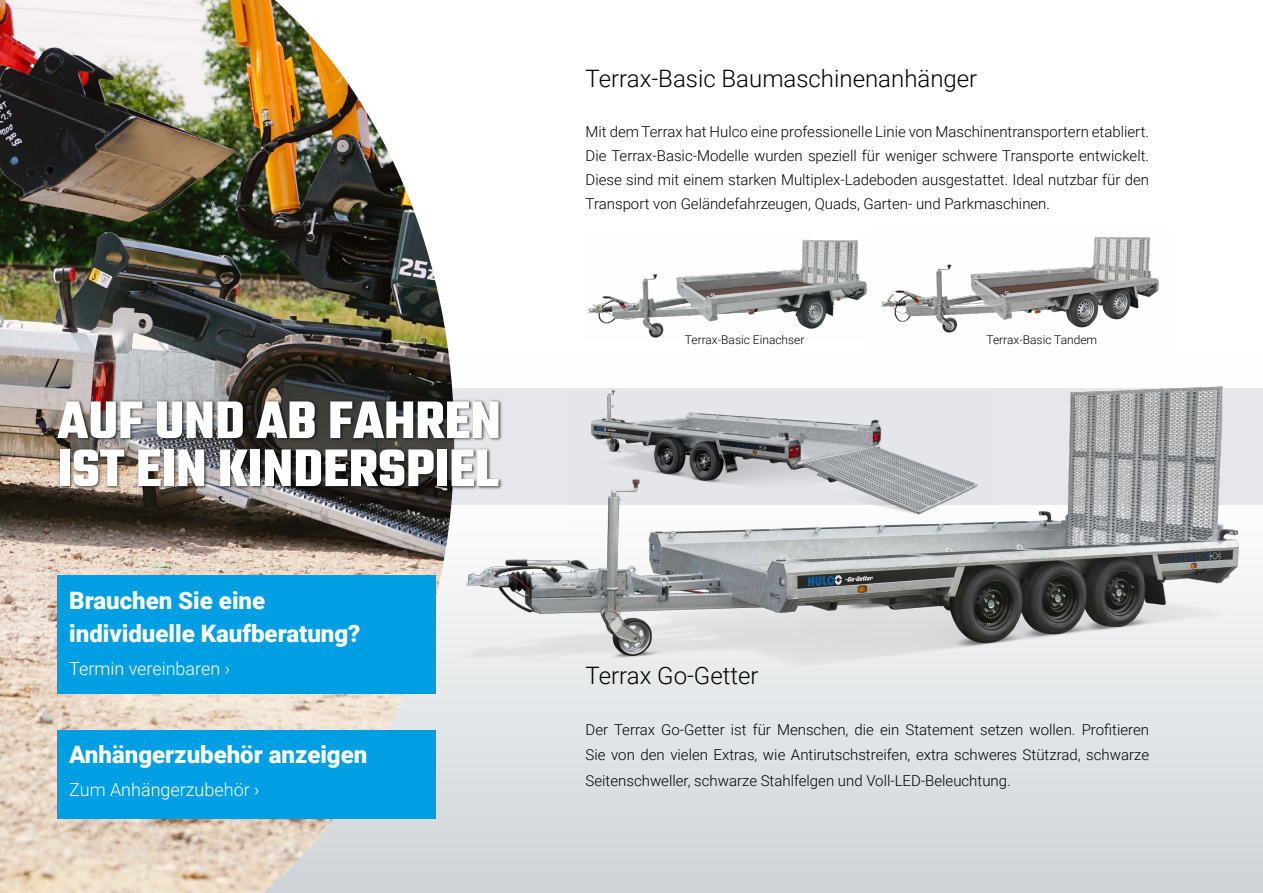
<style>
.page{position:relative;width:1263px;height:893px;background:#fff}
.page>*{position:absolute;margin:0;border:0;box-sizing:border-box;transform-origin:0 0}
.t1{font:700 57px/48px "Teko";color:#fff}
.t2{font:900 24px/33px "Roboto";color:#fff}
.t3{font:300 24px "Roboto";color:#000}
.t4{font:300 18px "Roboto";color:#fff}
.t5{font:300 15px/24px "Roboto";color:#000;text-align:justify}
.t6{font:300 12px "Roboto";color:#000}
</style>
<div class="page">
<div style="left:0;top:505px;width:1263px;height:388px;background:#dadee1"></div>
<img style="left:0;top:0;width:454px;height:893px">
<div style="left:57px;top:730px;width:378px;height:89px;background:#009fe3"></div>
<div style="left:57px;top:575px;width:378px;height:119px;background:#009fe3"></div>
<div style="left:56px;top:399px;width:447px;height:91px;background:#000;opacity:.7"></div>
<img style="left:588px;top:239px;width:279px;height:99px">
<img style="left:881px;top:237px;width:278px;height:96px">
<img style="left:439px;top:356px;width:824px;height:334px">
<h1 class="t1" style="left:57px;top:400px;width:445px">AUF UND AB FAHREN<br>IST EIN KINDERSPIEL</h1>
<h2 class="t2" style="left:69px;top:583px;width:293px">Brauchen Sie eine individuelle Kaufberatung?</h2>
<p class="t4" style="left:69px;top:656px;width:162px">Termin vereinbaren ›</p>
<h2 class="t2" style="left:69px;top:737px;width:300px">Anhängerzubehör anzeigen</h2>
<p class="t4" style="left:69px;top:777px;width:192px">Zum Anhängerzubehör ›</p>
<h2 class="t3" style="left:586px;top:62px;width:393px">Terrax-Basic Baumaschinenanhänger</h2>
<p class="t5" style="left:586px;top:119px;width:565px">Mit dem Terrax hat Hulco eine professionelle Linie von Maschinentransportern etabliert.<br>Die Terrax-Basic-Modelle wurden speziell für weniger schwere Transporte entwickelt.<br>Diese sind mit einem starken Multiplex-Ladeboden ausgestattet. Ideal nutzbar für den Transport von Geländefahrzeugen, Quads, Garten- und Parkmaschinen.</p>
<p class="t6" style="left:685px;top:332px;width:121px">Terrax-Basic Einachser</p>
<p class="t6" style="left:986px;top:332px;width:112px">Terrax-Basic Tandem</p>
<h2 class="t3" style="left:586px;top:659px;width:175px">Terrax Go-Getter</h2>
<p class="t5" style="left:586px;top:716px;width:565px;line-height:25.5px">Der Terrax Go-Getter ist für Menschen, die ein Statement setzen wollen. Profitieren Sie von den vielen Extras, wie Antirutschstreifen, extra schweres Stützrad, schwarze Seitenschweller, schwarze Stahlfelgen und Voll-LED-Beleuchtung.</p>
</div>
